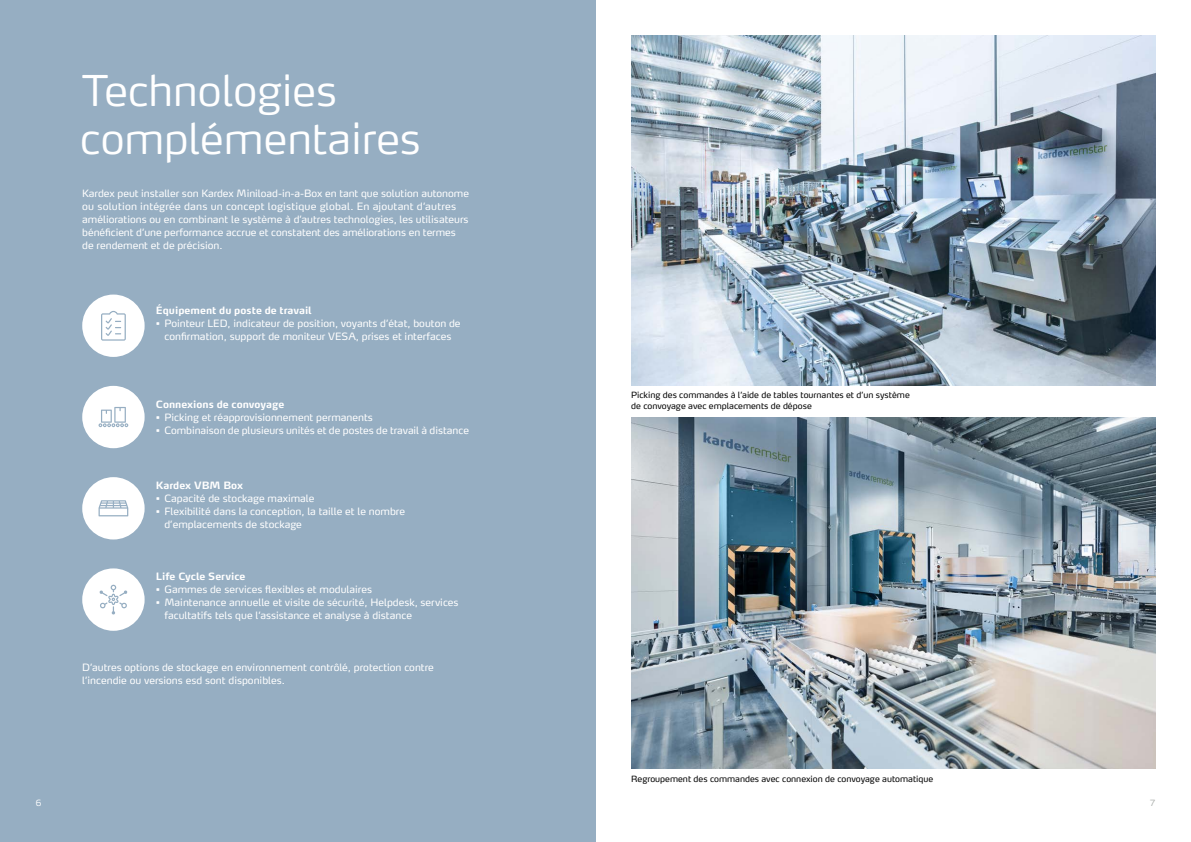
<style>
.page{position:relative;width:1191px;height:842px;background:#fff}
.page>*{position:absolute;margin:0;border:0;box-sizing:border-box;transform-origin:0 0}
.t1{font:300 42px/48px "Max Pro";color:#fff}
.t2{font:10px/13px "Max Pro";color:#fff}
.t3{font:700 10px "Max Pro";color:#fff}
.t4{font:8.5px/10.5px "Max Pro";color:#000}
.t5{font:300 8.5px "Max Pro";color:#fff}
.t6{font:300 8.5px "Max Pro";color:#a8aca9}
</style>
<div class="page">
<div style="left:0;top:0;width:595px;height:842px;background:#96aec2"></div>
<div style="left:82px;top:295px;width:63px;height:62px;background:#fff;border-radius:50%"></div>
<svg style="left:101px;top:311px;width:25px;height:30px"></svg>
<div style="left:82px;top:386px;width:63px;height:62px;background:#fff;border-radius:50%"></div>
<svg style="left:99px;top:407px;width:29px;height:20px"></svg>
<div style="left:82px;top:477px;width:63px;height:62px;background:#fff;border-radius:50%"></div>
<svg style="left:99px;top:500px;width:29px;height:16px"></svg>
<svg style="left:82px;top:568px;width:63px;height:63px"></svg>
<img style="left:631px;top:418px;width:524px;height:351px">
<img style="left:631px;top:36px;width:524px;height:349px">
<h1 class="t1" style="left:80px;top:62px;width:342px">Technologies complémentaires</h1>
<p class="t2" style="left:82px;top:186px;width:388px">Kardex peut installer son Kardex Miniload-in-a-Box en tant que solution autonome ou solution intégrée dans un concept logistique global. En ajoutant d’autres améliorations ou en combinant le système à d’autres technologies, les utilisateurs bénéficient d’une performance accrue et constatent des améliorations en termes de rendement et de précision.</p>
<p class="t3" style="left:156px;top:301px;width:157px">Équipement du poste de travail</p>
<p class="t2" style="left:156px;top:316px;width:306px;text-align:center">• Pointeur LED, indicateur de position, voyants d’état, bouton de confirmation, support de moniteur VESA, prises et interfaces</p>
<p class="t3" style="left:156px;top:395px;width:130px">Connexions de convoyage</p>
<p class="t2" style="left:156px;top:410px;width:218px">• Picking et réapprovisionnement permanents</p>
<p class="t2" style="left:156px;top:423px;width:314px">• Combinaison de plusieurs unités et de postes de travail à distance</p>
<p class="t3" style="left:156px;top:477px;width:89px">Kardex VBM Box</p>
<p class="t2" style="left:156px;top:491px;width:160px">• Capacité de stockage maximale</p>
<p class="t2" style="left:164px;top:504px;width:242px;text-indent:-8px">• Flexibilité dans la conception, la taille et le nombre d’emplacements de stockage</p>
<p class="t3" style="left:156px;top:568px;width:91px">Life Cycle Service</p>
<p class="t2" style="left:156px;top:582px;width:217px">• Gammes de services flexibles et modulaires</p>
<p class="t2" style="left:164px;top:595px;width:296px;text-indent:-8px">• Maintenance annuelle et visite de sécurité, Helpdesk, services facultatifs tels que l’assistance et analyse à distance</p>
<p class="t2" style="left:82px;top:660px;width:353px">D’autres options de stockage en environnement contrôlé, protection contre l’incendie ou versions esd sont disponibles.</p>
<p class="t4" style="left:631px;top:389px;width:280px">Picking des commandes à l’aide de tables tournantes et d’un système de convoyage avec emplacements de dépose</p>
<p class="t4" style="left:631px;top:773px;width:304px">Regroupement des commandes avec connexion de convoyage automatique</p>
<p class="t5" style="left:36px;top:796px;width:7px">6</p>
<p class="t6" style="left:1150px;top:796px;width:7px">7</p>
</div>
